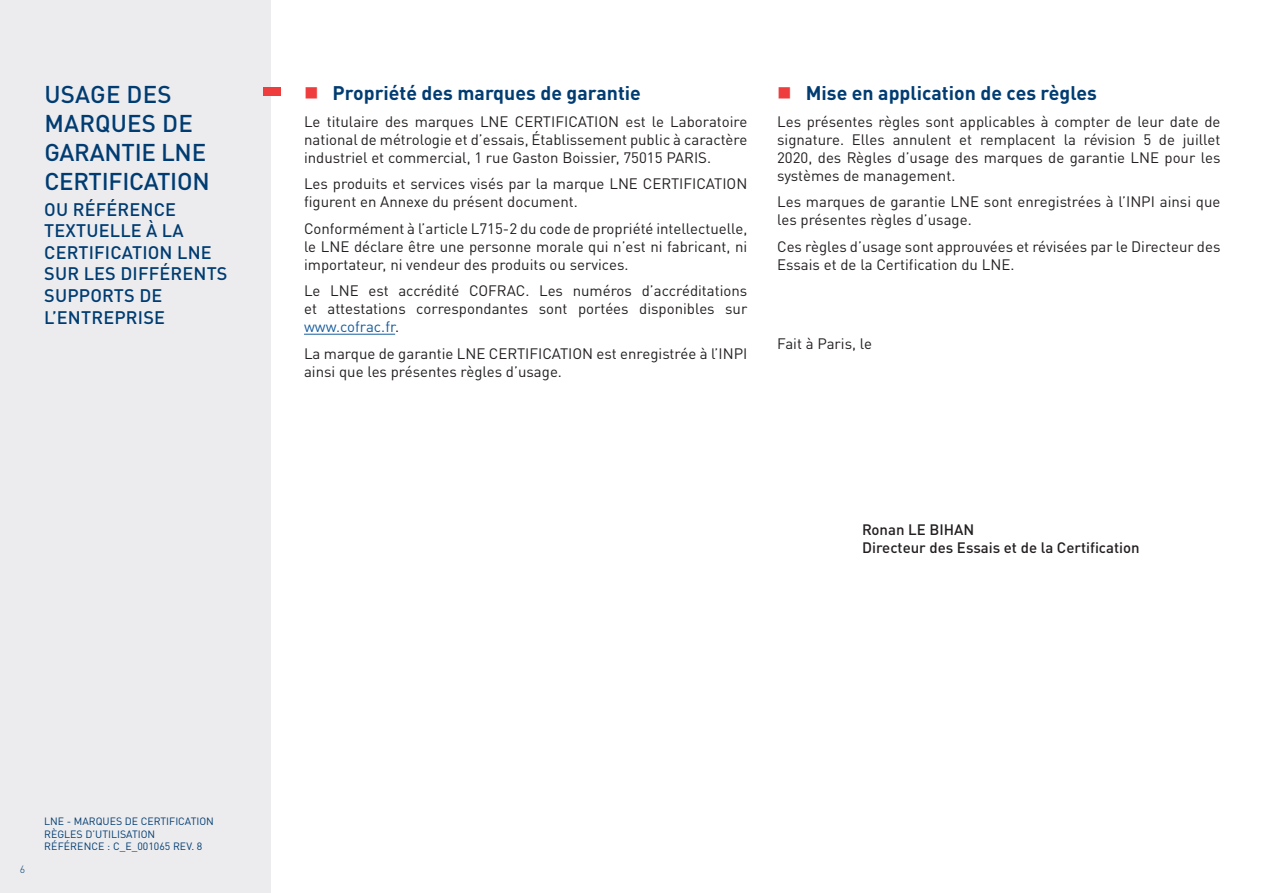
<style>
.page{position:relative;width:1263px;height:893px;background:#fff}
.page>*{position:absolute;margin:0;border:0;box-sizing:border-box;transform-origin:0 0}
._01_titre_page{font:500 24px/28.8px "DINOT";letter-spacing:-.01em;color:#003c72}
._01_texte_courant{font:700 19.5px "DINOT";color:#003c72}
._01_titre_page-2{font:500 18px/21.6px "DINOT";letter-spacing:.01em;color:#003c72}
._01_texte_courant-2{font:15px/18px "DINOT";color:#231f20;text-align:justify}
._01_texte_courant-3{font:500 15px/18px "DINOT";color:#231f20}
.t1{font:10.5px "DINOT";color:#003c72}
.t2{font:300 10.5px "DINOT";color:#003c72}
.s1{color:#ee3d3c}
.s2{color:#175d9e}
</style>
<div class="page">
<div style="left:0;top:0;width:270px;height:893px;background:#ececee"></div>
<hr style="left:304px;top:334px;width:91px;height:1px;background:#175d9e">
<div style="left:263px;top:87px;width:17px;height:9px;background:#ee3d3c"></div>
<p class="_01_titre_page" style="left:44px;top:80px;width:167px">USAGE DES<br>MARQUES DE<br>GARANTIE LNE<br>CERTIFICATION</p>
<p class="_01_titre_page-2" style="left:44px;top:198px;width:185px">OU RÉFÉRENCE<br>TEXTUELLE À LA<br>CERTIFICATION LNE<br>SUR LES DIFFÉRENTS<br>SUPPORTS DE<br>L’ENTREPRISE</p>
<p class="_01_texte_courant" style="left:304px;top:80px;width:338px"><span class="s1">■</span> Propriété des marques de garantie</p>
<p class="_01_texte_courant-2" style="left:304px;top:112px;width:445px">Le titulaire des marques LNE CERTIFICATION est le Laboratoire national de métrologie et d’essais, Établissement public à caractère industriel et commercial, 1 rue Gaston Boissier, 75015 PARIS.</p>
<p class="_01_texte_courant-2" style="left:304px;top:174px;width:445px">Les produits et services visés par la marque LNE CERTIFICATION figurent en Annexe du présent document.</p>
<p class="_01_texte_courant-2" style="left:304px;top:219px;width:445px">Conformément à l’article L715-2 du code de propriété intellectuelle, le LNE déclare être une personne morale qui n’est ni fabricant, ni importateur, ni vendeur des produits ou services.</p>
<p class="_01_texte_courant-2" style="left:304px;top:281px;width:445px">Le LNE est accrédité COFRAC. Les numéros d’accréditations et attestations correspondantes sont portées disponibles sur <span class="s2">www.cofrac.fr</span>.</p>
<p class="_01_texte_courant-2" style="left:304px;top:344px;width:445px">La marque de garantie LNE CERTIFICATION est enregistrée à l’INPI ainsi que les présentes règles d’usage.</p>
<p class="_01_texte_courant" style="left:777px;top:80px;width:321px"><span class="s1">■</span> Mise en application de ces règles</p>
<p class="_01_texte_courant-2" style="left:777px;top:112px;width:445px">Les présentes règles sont applicables à compter de leur date de signature. Elles annulent et remplacent la révision 5 de juillet 2020, des Règles d’usage des marques de garantie LNE pour les systèmes de management.</p>
<p class="_01_texte_courant-2" style="left:777px;top:192px;width:445px">Les marques de garantie LNE sont enregistrées à l’INPI ainsi que les présentes règles d’usage.</p>
<p class="_01_texte_courant-2" style="left:777px;top:237px;width:445px">Ces règles d’usage sont approuvées et révisées par le Directeur des<br>Essais et de la Certification du LNE.</p>
<p class="_01_texte_courant-2" style="left:777px;top:334px;width:96px">Fait à Paris, le</p>
<p class="_01_texte_courant-3" style="left:862px;top:520px;width:279px">Ronan LE BIHAN<br>Directeur des Essais et de la Certification</p>
<p class="t2" style="left:20px;top:863px;width:7px">6</p>
<p class="t1" style="left:44px;top:815px;width:171px">LNE - MARQUES DE CERTIFICATION</p>
<p class="t1" style="left:44px;top:827px;width:112px">RÈGLES D’UTILISATION</p>
<p class="t1" style="left:44px;top:840px;width:159px">RÉFÉRENCE : C_E_001065 REV. 8</p>
</div>
